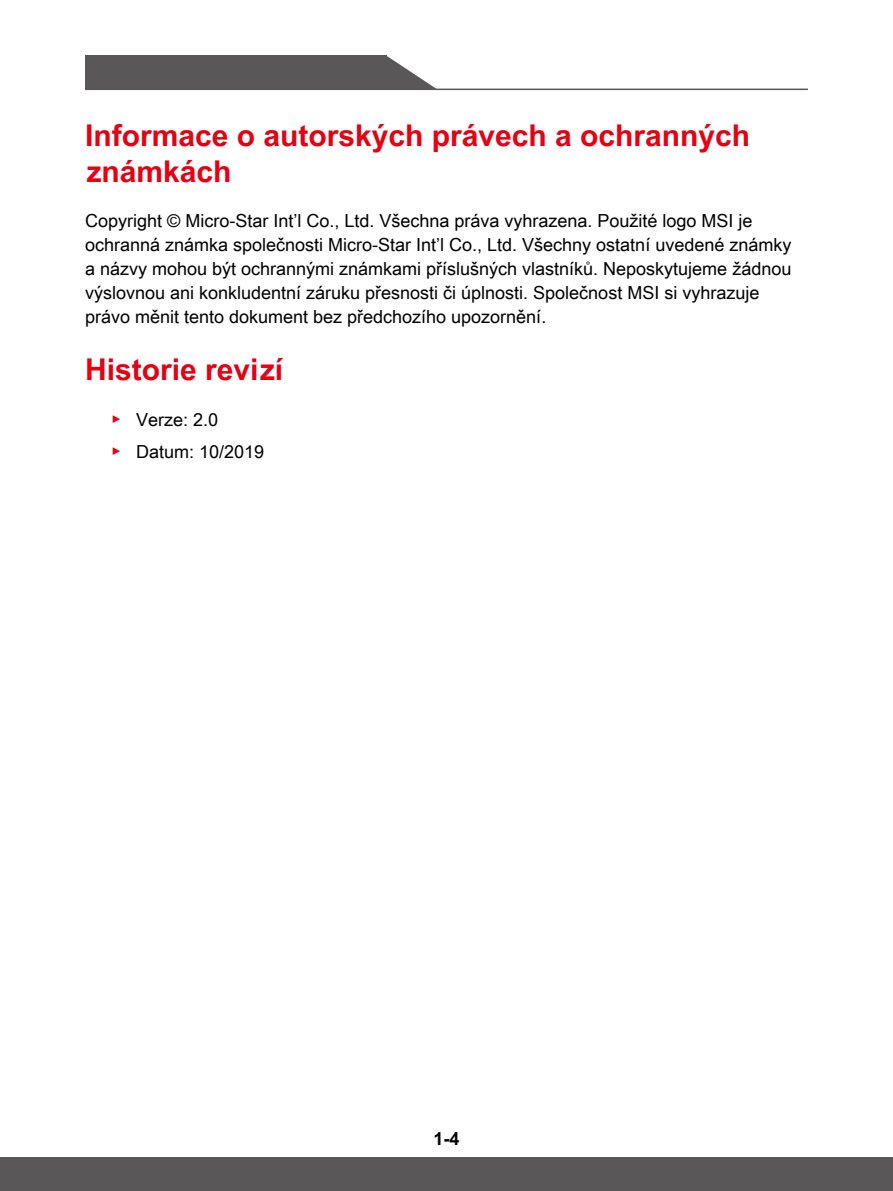
<style>
.page{position:relative;width:893px;height:1191px;background:#fff}
.page>*{position:absolute;margin:0;border:0;box-sizing:border-box;transform-origin:0 0}
.Title_1{font:700 30px/36px "Arial Unicode MS";color:#e60012}
.Text_Left_-_8{font:18px/24px "Arial Unicode MS";color:#000}
.t1{font:700 18px "Arial Unicode MS";color:#000}
.s1{color:#e60012}
</style>
<div class="page">
<hr style="left:85px;top:89px;width:723px;height:1px;background:#595757">
<div style="left:85px;top:56px;width:301px;height:34px;background:#595757"></div>
<svg style="left:386px;top:56px;width:52px;height:33px"></svg>
<div style="left:0;top:1157px;width:893px;height:34px;background:#595757"></div>
<p class="Title_1" style="left:85px;top:118px;width:667px">Informace o autorských právech a ochranných známkách</p>
<p class="Text_Left_-_8" style="left:85px;top:208px;width:708px">Copyright © Micro-Star Int’l Co., Ltd. Všechna práva vyhrazena. Použité logo MSI je ochranná známka společnosti Micro-Star Int’l Co., Ltd. Všechny ostatní uvedené známky a názvy mohou být ochrannými známkami příslušných vlastníků. Neposkytujeme žádnou výslovnou ani konkludentní záruku přesnosti či úplnosti. Společnost MSI si vyhrazuje právo měnit tento dokument bez předchozího upozornění.</p>
<p class="Title_1" style="left:85px;top:353px;width:200px">Historie revizí</p>
<p class="Text_Left_-_8" style="left:111px;top:407px;width:109px"><span class="s1">▶</span> Verze: 2.0</p>
<p class="Text_Left_-_8" style="left:111px;top:439px;width:155px"><span class="s1">▶</span> Datum: 10/2019</p>
<p class="t1" style="left:433px;top:1125px;width:28px">1-4</p>
</div>
